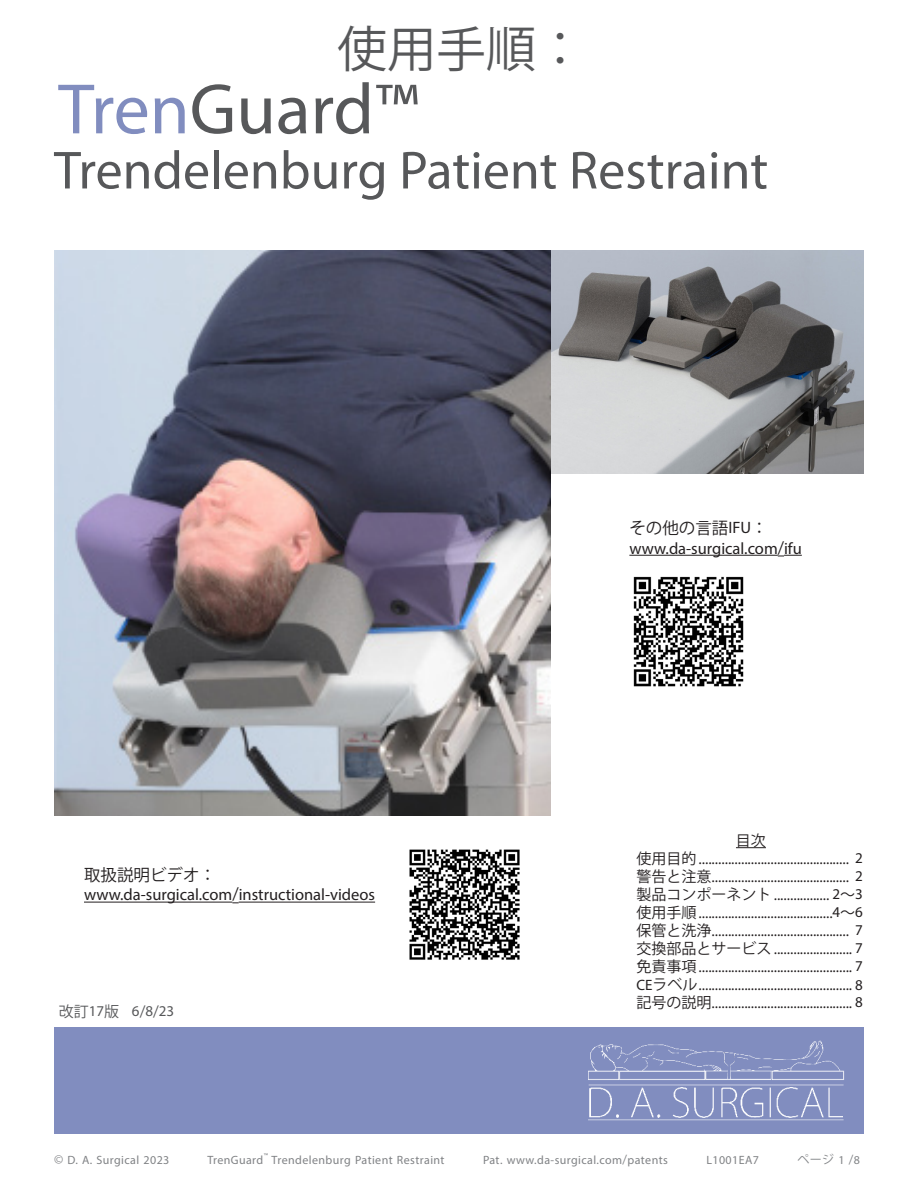
<style>
.page{position:relative;width:918px;height:1188px;background:#fff}
.page>*{position:absolute;margin:0;border:0;box-sizing:border-box;transform-origin:0 0}
.t1{font:72px "Myriad Pro";color:#57585a}
.t2{font:54px "Myriad Pro";color:#57585a}
.t3{font:49.5px "Koz Go Pr 6 N";color:#57585a}
.t4{font:16.5px "Myriad Pro";color:#231f20}
.t5{font:16.5px "Koz Go Pr 6 N";color:#231f20}
.t6{font:15px "Koz Go Pr 6 N";color:#231f20}
.t7{font:15px "Myriad Pro";color:#57585a}
.t8{font:12px "Myriad Pro";letter-spacing:.035em;color:#808285}
.t9{font:12px "Koz Go Pr 6 N";color:#808285}
.t10{font:7.05px "Myriad Pro";color:#808285}
.s1{color:#818dbf}
.s2{font-family:"Koz Go Pr 6 N"}
.s3{font-family:"Myriad Pro"}
</style>
<div class="page">
<hr style="left:736px;top:847px;width:30px;height:1px;background:#231f20">
<div style="left:54px;top:1027px;width:810px;height:107px;background:#818dbf"></div>
<img style="left:588px;top:1040px;width:256px;height:81px">
<img style="left:551px;top:250px;width:313px;height:223px">
<img style="left:54px;top:250px;width:497px;height:565px">
<hr style="left:629px;top:555px;width:149px;height:1px;background:#231f20">
<svg style="left:778px;top:555px;width:24px;height:2px"></svg>
<img style="left:633px;top:576px;width:111px;height:111px">
<img style="left:409px;top:849px;width:111px;height:111px">
<hr style="left:84px;top:902px;width:148px;height:1px;background:#231f20">
<hr style="left:239px;top:902px;width:136px;height:1px;background:#231f20">
<p class="t3" style="left:338px;top:21px;width:249px">使用手順：</p>
<p class="t1" style="left:58px;top:65px;width:362px"><span class="s1">Tren</span>Guard™</p>
<p class="t2" style="left:54px;top:137px;width:716px">Trendelenburg Patient Restraint</p>
<p class="t5" style="left:84px;top:865px;width:133px">取扱説明ビデオ：</p>
<p class="t4" style="left:84px;top:885px;width:293px">www.da-surgical.com<span class="s2">/</span>instructional-videos</p>
<p class="t7" style="left:59px;top:1002px;width:117px"><span class="s2">改訂</span>17<span class="s2">版</span> 6<span class="s2">/</span>8<span class="s2">/</span>23</p>
<p class="t5" style="left:629px;top:518px;width:140px">その他の言語<span class="s3">IFU</span>：</p>
<p class="t4" style="left:629px;top:538px;width:174px">www.da-surgical.com<span class="s2">/</span>ifu</p>
<p class="t6" style="left:736px;top:832px;width:31px">目次</p>
<p class="t6" style="left:636px;top:850px;width:228px">使用目的............................................... <span class="s3">2</span></p>
<p class="t6" style="left:636px;top:868px;width:228px">警告と注意........................................... <span class="s3">2</span></p>
<p class="t6" style="left:636px;top:886px;width:228px">製品コンポーネント.................. <span class="s3">2</span>～<span class="s3">3</span></p>
<p class="t6" style="left:636px;top:904px;width:228px">使用手順..........................................<span class="s3">4</span>～<span class="s3">6</span></p>
<p class="t6" style="left:636px;top:922px;width:228px">保管と洗浄........................................... <span class="s3">7</span></p>
<p class="t6" style="left:636px;top:940px;width:228px">交換部品とサービス......................... <span class="s3">7</span></p>
<p class="t6" style="left:636px;top:958px;width:228px">免責事項................................................ <span class="s3">7</span></p>
<p class="t6" style="left:636px;top:976px;width:228px"><span class="s3">CE</span>ラベル................................................ <span class="s3">8</span></p>
<p class="t6" style="left:636px;top:994px;width:228px">記号の説明............................................ <span class="s3">8</span></p>
<p class="t10" style="left:264px;top:1151px;width:6px">™</p>
<p class="t8" style="left:272px;top:1152px;width:174px">Trendelenburg Patient Restraint</p>
<p class="t8" style="left:483px;top:1152px;width:186px">Pat. www.da-surgical.com<span class="s2">/</span>patents</p>
<p class="t8" style="left:706px;top:1152px;width:54px">L1001EA7</p>
<p class="t9" style="left:797px;top:1153px;width:64px">ページ <span class="s3">1</span> /<span class="s3">8</span></p>
<p class="t8" style="left:54px;top:1152px;width:117px"><span class="s2">©</span> D. A. Surgical 2023</p>
<p class="t8" style="left:207px;top:1152px;width:57px">TrenGuard</p>
</div>
